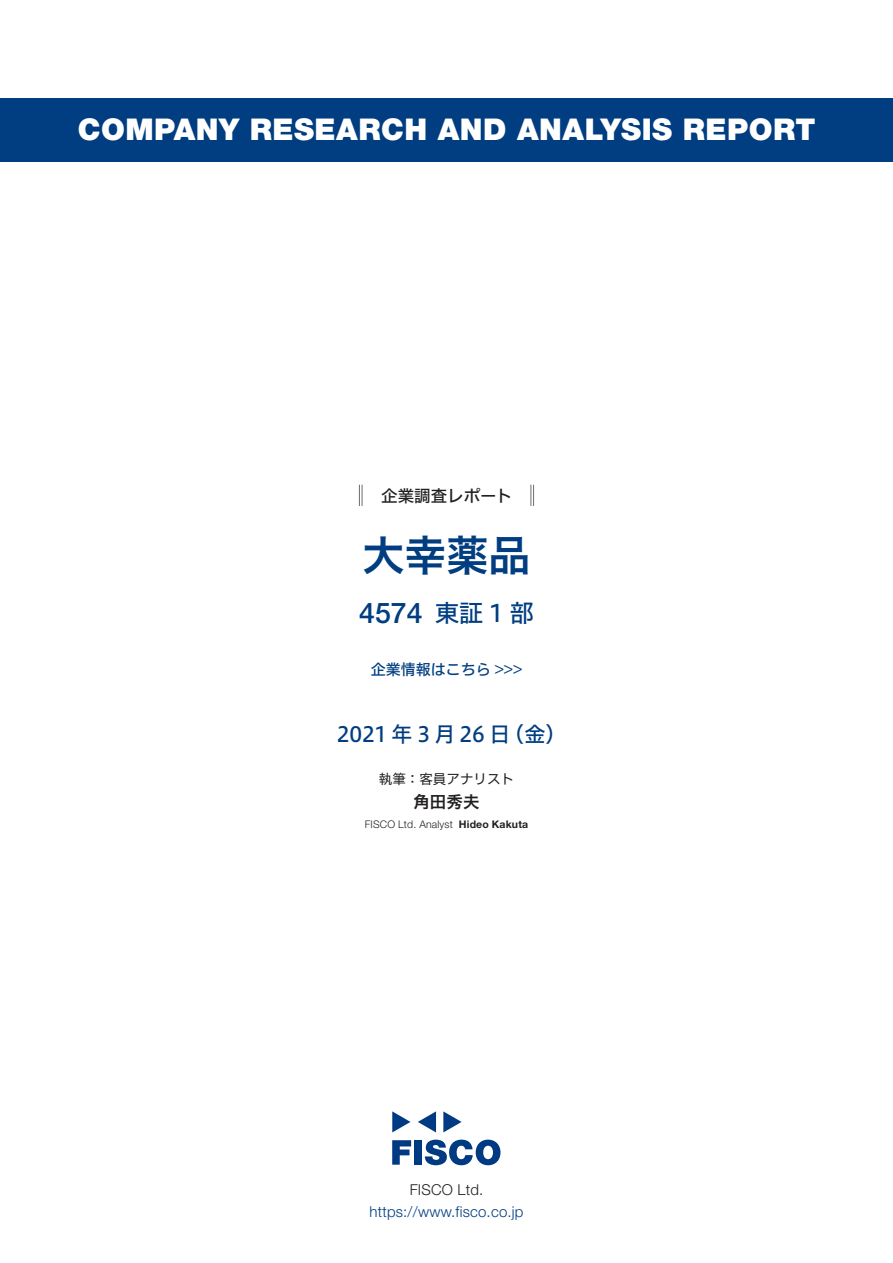
<style>
.page{position:relative;width:893px;height:1263px;background:#fff}
.page>*{position:absolute;margin:0;border:0;box-sizing:border-box;transform-origin:0 0}
.t1{font:42px "Hiragino UD Sans F Std N W6";color:#003d81}
.t2{font:900 30px "Helvetica Neue LT Std";letter-spacing:.015em;color:#fff}
.t3{font:500 28.5px "Helvetica Neue LT Std";color:#003d81}
.t4{font:24px "Hiragino UD Sans F Std N W5";color:#003d81}
.t5{font:21px "Hiragino UD Sans F Std N W5";letter-spacing:-.005em;color:#003d81}
.t6{font:16.5px "Hiragino UD Sans F Std N W5";color:#231f20}
.t7{font:16.5px "Hiragino UD Sans F Std N W6";color:#231f20}
.t8{font:300 15px "Helvetica Neue LT Std";letter-spacing:.015em;color:#003d81}
.t9{font:15px "Hiragino UD Sans F Std N W5";color:#003d81}
.t10{font:300 15px "Helvetica Neue LT Std";letter-spacing:.015em;color:#231f20}
.t11{font:13.5px "Hiragino UD Sans F Std N W4";color:#231f20}
.t12{font:300 10.5px "Helvetica Neue LT Std";letter-spacing:.015em;color:#231f20}
.t13{font:700 10.5px "Helvetica Neue LT Std";letter-spacing:.015em;color:#231f20}
</style>
<div class="page">
<svg style="left:392px;top:1140px;width:19px;height:25px"></svg>
<div style="left:414px;top:1140px;width:8px;height:25px;background:#003a83"></div>
<svg style="left:425px;top:1139px;width:75px;height:26px"></svg>
<svg style="left:392px;top:1111px;width:18px;height:21px"></svg>
<svg style="left:443px;top:1111px;width:19px;height:21px"></svg>
<svg style="left:418px;top:1111px;width:18px;height:21px"></svg>
<div style="left:0;top:98px;width:893px;height:64px;background:#003d81"></div>
<svg style="left:359px;top:485px;width:4px;height:21px"></svg>
<svg style="left:531px;top:485px;width:3px;height:21px"></svg>
<p class="t2" style="left:78px;top:112px;width:739px">COMPANY RESEARCH AND ANALYSIS REPORT</p>
<p class="t6" style="left:365px;top:483px;width:149px">　企業調査レポート</p>
<h1 class="t1" style="left:362px;top:523px;width:170px">大幸薬品</h1>
<p class="t3" style="left:359px;top:596px;width:65px">4574</p>
<p class="t4" style="left:435px;top:594px;width:100px">東証1部</p>
<p class="t9" style="left:371px;top:658px;width:153px">企業情報はこちら &lt;&lt;&lt;</p>
<p class="t5" style="left:337px;top:718px;width:175px">2021年 3月26 日</p>
<p class="t5" style="left:503px;top:718px;width:65px">（金(</p>
<p class="t11" style="left:379px;top:768px;width:137px">執筆：客員アナリスト</p>
<p class="t7" style="left:413px;top:789px;width:67px">角田秀夫</p>
<p class="t13" style="left:459px;top:818px;width:71px">Hideo Kakuta</p>
<p class="t12" style="left:365px;top:818px;width:90px">FISCO Ltd. Analyst</p>
<p class="t10" style="left:410px;top:1180px;width:75px">FISCO Ltd.</p>
<p class="t8" style="left:369px;top:1202px;width:156px">https://www.fisco.co j p.</p>
</div>
